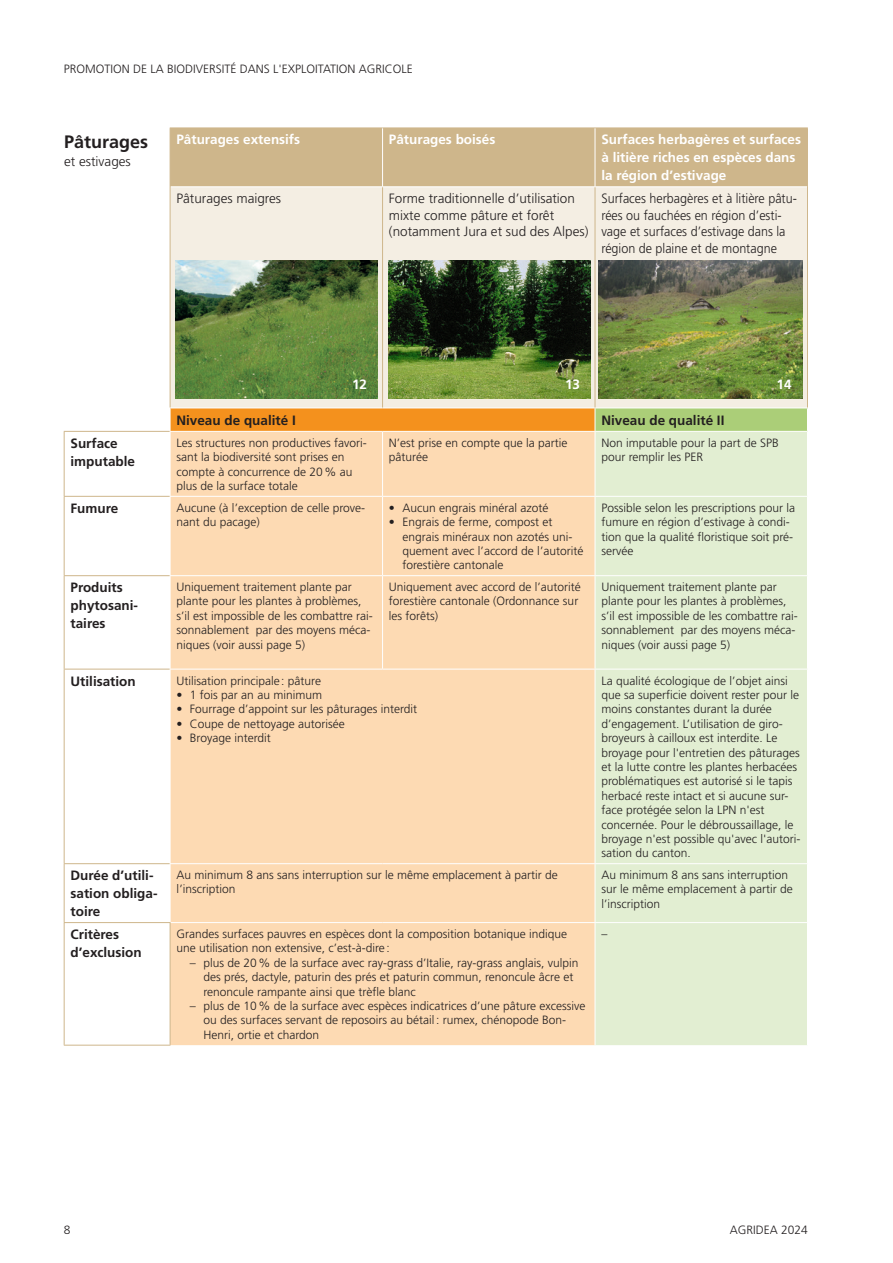
<style>
.page{position:relative;width:893px;height:1263px;background:#fff}
.page>*{position:absolute;margin:0;border:0;box-sizing:border-box;transform-origin:0 0}
.Überschrift_2_nach_1_2{font:700 18px "Frutiger LT Pro";color:#231f20}
.Überschrift_3_nach_1_2{font:700 13.5px/18px "Frutiger LT Pro";color:#231f20}
.Standard_Grundschrift{font:300 13.5px/16.5px "Frutiger LT Pro";color:#231f20;scale:.93 1}
.Standard_Grundschrift-2{font:300 13.5px/16.5px "Frutiger LT Pro";color:#231f20}
.Überschrift_3_nach_1_2-2{font:700 13.5px/18px "Frutiger LT Pro";color:#fff}
.Standard_Grundschrift-3{font:700 13.5px "Frutiger LT Pro";color:#fff}
.Standard_Grundschrift-4{font:300 12px/14.4px "Frutiger LT Pro";color:#231f20}
.Aufzählung_9P{font:300 12px "Frutiger LT Pro";color:#231f20}
</style>
<div class="page">
<div style="left:171px;top:129px;width:636px;height:57px;background:#ceb68b"></div>
<div style="left:171px;top:187px;width:636px;height:220px;background:#f4eee3"></div>
<div style="left:170px;top:408px;width:425px;height:23px;background:#f4911d"></div>
<div style="left:595px;top:408px;width:212px;height:23px;background:#abce78"></div>
<svg style="left:65px;top:495px;width:105px;height:550px"></svg>
<div style="left:171px;top:432px;width:424px;height:613px;background:#fddab3"></div>
<div style="left:596px;top:432px;width:211px;height:613px;background:#e2eed2"></div>
<svg style="left:170px;top:408px;width:1px;height:23px"></svg>
<svg style="left:595px;top:408px;width:1px;height:23px"></svg>
<hr style="left:382px;top:432px;width:1px;height:64px;background:#fff">
<hr style="left:170px;top:496px;width:213px;height:1px;background:#fff">
<hr style="left:383px;top:496px;width:212px;height:1px;background:#fff">
<hr style="left:382px;top:497px;width:1px;height:78px;background:#fff">
<hr style="left:595px;top:496px;width:213px;height:1px;background:#fff">
<hr style="left:170px;top:575px;width:213px;height:1px;background:#fff">
<hr style="left:383px;top:575px;width:212px;height:1px;background:#fff">
<hr style="left:382px;top:576px;width:1px;height:93px;background:#fff">
<hr style="left:595px;top:575px;width:213px;height:1px;background:#fff">
<hr style="left:170px;top:669px;width:213px;height:1px;background:#fff">
<hr style="left:383px;top:669px;width:212px;height:1px;background:#fff">
<hr style="left:595px;top:669px;width:213px;height:1px;background:#fff">
<hr style="left:170px;top:863px;width:213px;height:1px;background:#fff">
<hr style="left:383px;top:863px;width:212px;height:1px;background:#fff">
<hr style="left:595px;top:863px;width:213px;height:1px;background:#fff">
<hr style="left:170px;top:922px;width:213px;height:1px;background:#fff">
<hr style="left:383px;top:922px;width:212px;height:1px;background:#fff">
<hr style="left:595px;top:922px;width:213px;height:1px;background:#fff">
<hr style="left:170px;top:128px;width:213px;height:1px;background:#ceb68b">
<hr style="left:170px;top:128px;width:1px;height:59px;background:#ceb68b">
<hr style="left:383px;top:128px;width:212px;height:1px;background:#ceb68b">
<hr style="left:595px;top:128px;width:213px;height:1px;background:#ceb68b">
<hr style="left:807px;top:128px;width:1px;height:59px;background:#ceb68b">
<hr style="left:170px;top:187px;width:1px;height:220px;background:#ceb68b">
<hr style="left:382px;top:187px;width:1px;height:220px;background:#ceb68b">
<hr style="left:595px;top:187px;width:1px;height:220px;background:#ceb68b">
<hr style="left:807px;top:187px;width:1px;height:220px;background:#ceb68b">
<hr style="left:382px;top:128px;width:1px;height:58px;background:#fff">
<hr style="left:595px;top:128px;width:1px;height:58px;background:#fff">
<hr style="left:64px;top:431px;width:106px;height:1px;background:#ceb68b">
<hr style="left:64px;top:432px;width:1px;height:64px;background:#ceb68b">
<hr style="left:64px;top:496px;width:106px;height:1px;background:#ceb68b">
<hr style="left:64px;top:497px;width:1px;height:78px;background:#ceb68b">
<hr style="left:64px;top:575px;width:106px;height:1px;background:#ceb68b">
<hr style="left:64px;top:576px;width:1px;height:93px;background:#ceb68b">
<hr style="left:64px;top:669px;width:106px;height:1px;background:#ceb68b">
<hr style="left:64px;top:669px;width:1px;height:194px;background:#ceb68b">
<hr style="left:64px;top:863px;width:106px;height:1px;background:#ceb68b">
<hr style="left:64px;top:864px;width:1px;height:58px;background:#ceb68b">
<hr style="left:64px;top:922px;width:106px;height:1px;background:#ceb68b">
<hr style="left:64px;top:923px;width:1px;height:122px;background:#ceb68b">
<hr style="left:170px;top:923px;width:1px;height:122px;background:#ceb68b">
<hr style="left:64px;top:1045px;width:106px;height:1px;background:#ceb68b">
<img style="left:175px;top:261px;width:202px;height:138px">
<img style="left:388px;top:261px;width:202px;height:138px">
<img style="left:599px;top:261px;width:204px;height:138px">
<p class="Standard_Grundschrift-4" style="left:64px;top:62px;width:351px">PROMOTION DE LA BIODIVERSITÉ DANS L'EXPLOITATION AGRICOLE</p>
<p class="Überschrift_2_nach_1_2" style="left:64px;top:131px;width:86px">Pâturages</p>
<p class="Standard_Grundschrift-2" style="left:64px;top:153px;width:68px">et estivages</p>
<p class="Überschrift_3_nach_1_2-2" style="left:176px;top:131px;width:125px">Pâturages extensifs</p>
<p class="Überschrift_3_nach_1_2-2" style="left:389px;top:131px;width:108px">Pâturages boisés</p>
<p class="Überschrift_3_nach_1_2-2" style="left:601px;top:131px;width:201px">Surfaces herbagères et surfaces à litière riches en espèces dans la région d’estivage</p>
<p class="Standard_Grundschrift-2" style="left:176px;top:190px;width:106px">Pâturages maigres</p>
<p class="Standard_Grundschrift-2" style="left:389px;top:190px;width:201px">Forme traditionnelle d’utilisation mixte comme pâture et forêt (notamment Jura et sud des Alpes)</p>
<p class="Standard_Grundschrift" style="left:601px;top:190px;width:212px">Surfaces herbagères et à litière pâtu&shy;rées ou fauchées en région d’esti&shy;vage et surfaces d’estivage dans la région de plaine et de montagne</p>
<p class="Standard_Grundschrift-3" style="left:352px;top:377px;width:17px">12</p>
<p class="Standard_Grundschrift-3" style="left:565px;top:377px;width:17px">13</p>
<p class="Standard_Grundschrift-3" style="left:777px;top:377px;width:17px">14</p>
<p class="Überschrift_3_nach_1_2" style="left:176px;top:411px;width:121px">Niveau de qualité I</p>
<p class="Überschrift_3_nach_1_2" style="left:601px;top:411px;width:125px">Niveau de qualité II</p>
<p class="Überschrift_3_nach_1_2" style="left:71px;top:434px;width:66px">Surface imputable</p>
<p class="Standard_Grundschrift-4" style="left:176px;top:435px;width:192px">Les structures non productives favori&shy;sant la biodiversité sont prises en compte à concurrence de 20% au plus de la surface totale</p>
<p class="Standard_Grundschrift-4" style="left:389px;top:435px;width:180px">N’est prise en compte que la partie pâturée</p>
<p class="Standard_Grundschrift-4" style="left:601px;top:435px;width:179px">Non imputable pour la part de SPB pour remplir les PER</p>
<p class="Überschrift_3_nach_1_2" style="left:71px;top:499px;width:49px">Fumure</p>
<p class="Standard_Grundschrift-4" style="left:176px;top:500px;width:190px">Aucune (à l’exception de celle prove&shy;nant du pacage)</p>
<p class="Standard_Grundschrift-4" style="left:389px;top:500px;width:161px">• Aucun engrais minéral azoté</p>
<p class="Standard_Grundschrift-4" style="left:601px;top:500px;width:195px">Possible selon les prescriptions pour la fumure en région d’estivage à condi&shy;tion que la qualité floristique soit pré&shy;servée</p>
<p class="Standard_Grundschrift-4" style="left:402px;top:515px;width:182px;text-indent:-14px">• Engrais de ferme, compost et engrais minéraux non azotés uni&shy;quement avec l’accord de l’autorité forestière cantonale</p>
<p class="Überschrift_3_nach_1_2" style="left:71px;top:578px;width:69px">Produits phytosani&shy;taires</p>
<p class="Standard_Grundschrift-4" style="left:176px;top:580px;width:198px">Uniquement traitement plante par plante pour les plantes à problèmes, s’il est impossible de les combattre rai&shy;sonnablement par des moyens méca&shy;niques (voir aussi page 5)</p>
<p class="Standard_Grundschrift-4" style="left:389px;top:580px;width:194px">Uniquement avec accord de l’autorité forestière cantonale (Ordonnance sur les forêts)</p>
<p class="Standard_Grundschrift-4" style="left:601px;top:580px;width:198px">Uniquement traitement plante par plante pour les plantes à problèmes, s’il est impossible de les combattre rai&shy;sonnablement par des moyens méca&shy;niques (voir aussi page 5)</p>
<p class="Überschrift_3_nach_1_2" style="left:71px;top:672px;width:67px">Utilisation</p>
<p class="Aufzählung_9P" style="left:176px;top:673px;width:146px">Utilisation principale: pâture</p>
<p class="Standard_Grundschrift-4" style="left:176px;top:688px;width:147px">• 1 fois par an au minimum</p>
<p class="Standard_Grundschrift-4" style="left:176px;top:702px;width:242px">• Fourrage d’appoint sur les pâturages interdit</p>
<p class="Standard_Grundschrift-4" style="left:176px;top:716px;width:170px">• Coupe de nettoyage autorisée</p>
<p class="Standard_Grundschrift-4" style="left:176px;top:731px;width:96px">• Broyage interdit</p>
<p class="Standard_Grundschrift-4" style="left:601px;top:673px;width:201px">La qualité écologique de l’objet ainsi que sa superficie doivent rester pour le moins constantes durant la durée d’engagement. L’utilisation de giro&shy;broyeurs à cailloux est interdite. Le broyage pour l'entretien des pâturages et la lutte contre les plantes herbacées problématiques est autorisé si le tapis herbacé reste intact et si aucune sur&shy;face protégée selon la LPN n'est concernée. Pour le débroussaillage, le broyage n'est possible qu'avec l'autori&shy;sation du canton.</p>
<p class="Überschrift_3_nach_1_2" style="left:71px;top:866px;width:89px">Durée d’utili&shy;sation obliga&shy;toire</p>
<p class="Standard_Grundschrift-4" style="left:176px;top:868px;width:383px">Au minimum 8 ans sans interruption sur le même emplacement à partir de</p>
<p class="Standard_Grundschrift-4" style="left:176px;top:882px;width:60px">l’inscription</p>
<p class="Überschrift_3_nach_1_2" style="left:71px;top:925px;width:73px">Critères d’exclusion</p>
<p class="Standard_Grundschrift-4" style="left:176px;top:927px;width:392px">Grandes surfaces pauvres en espèces dont la composition botanique indique une utilisation non extensive, c’est-à-dire :</p>
<p class="Standard_Grundschrift-4" style="left:203px;top:955px;width:376px;text-indent:-14px">– plus de 20% de la surface avec ray-grass d’Italie, ray-grass anglais, vulpin des prés, dactyle, paturin des prés et paturin commun, renoncule âcre et renoncule rampante ainsi que trèfle blanc</p>
<p class="Standard_Grundschrift-4" style="left:203px;top:999px;width:383px;text-indent:-14px">– plus de 10% de la surface avec espèces indicatrices d’une pâture excessive ou des surfaces servant de reposoirs au bétail: rumex, chénopode Bon-<br>Henri, ortie et chardon</p>
<p class="Standard_Grundschrift-4" style="left:601px;top:868px;width:193px">Au minimum 8 ans sans interruption sur le même emplacement à partir de l’inscription</p>
<p class="Standard_Grundschrift-4" style="left:601px;top:927px;width:7px">–</p>
<p class="Standard_Grundschrift-4" style="left:64px;top:1222px;width:8px">8</p>
<p class="Standard_Grundschrift-4" style="left:730px;top:1222px;width:80px">AGRIDEA 2024</p>
</div>
